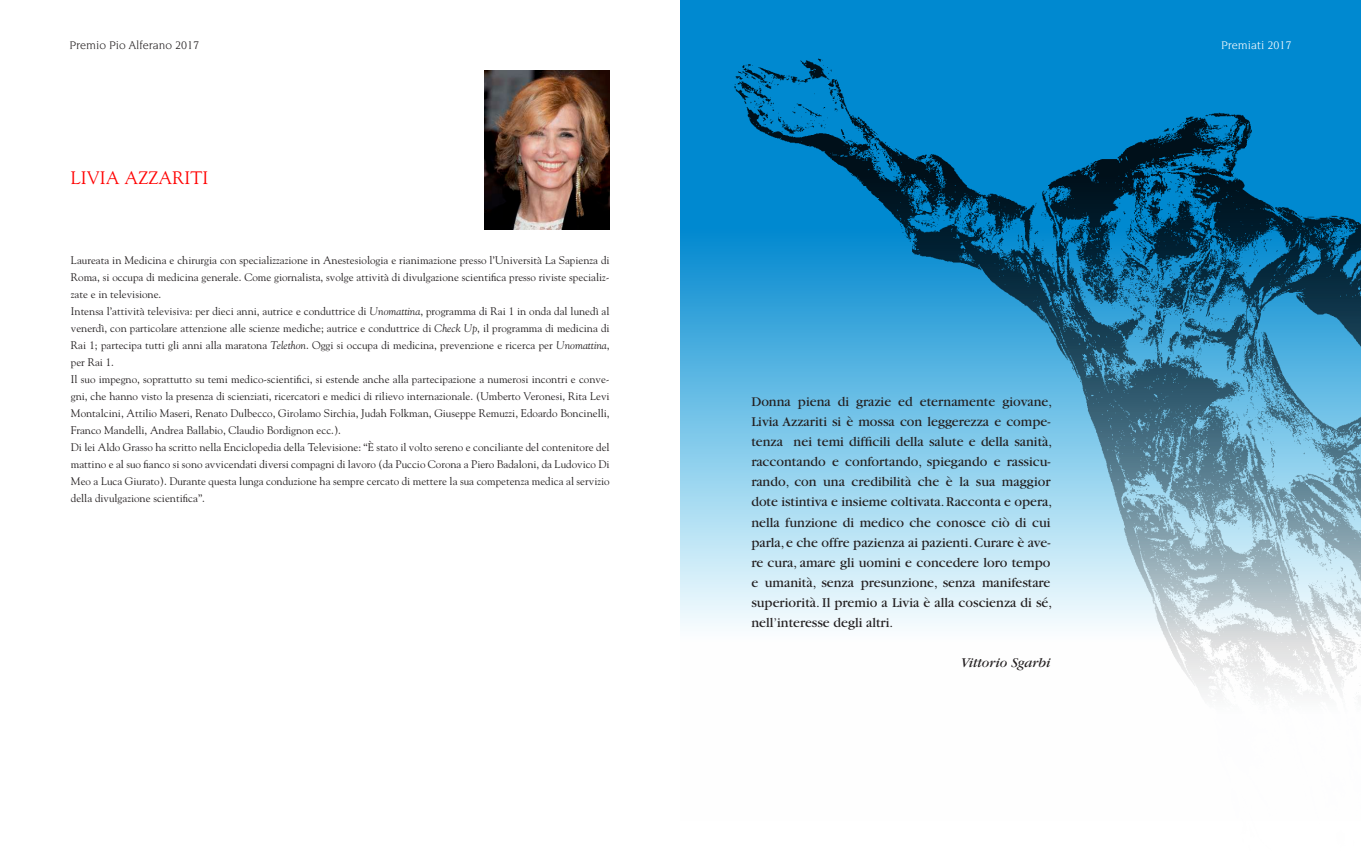
<style>
.page{position:relative;width:1361px;height:851px;background:#fff}
.page>*{position:absolute;margin:0;border:0;box-sizing:border-box;transform-origin:0 0}
.t1{font:18px "Goudy";color:#f00}
.t2{font:14px/20px "Garamond";color:#231f20}
.t3{font:italic 14px "Garamond";color:#231f20}
.t4{font:12px "Novarese";color:#231f20}
.t5{font:12px "Novarese";color:#fff}
.t6{font:11px/17px "Goudy";color:#231f20}
.s1{font-style:italic}
</style>
<div class="page">
<svg style="left:680px;top:0;width:681px;height:627px;background:#299dd8"></svg>
<img style="left:704px;top:20px;width:657px;height:675px">
<img style="left:484px;top:71px;width:125px;height:159px">
<p class="t4" style="left:69px;top:39px;width:131px">Premio Pio Alferano 2017</p>
<p class="t5" style="left:1221px;top:39px;width:72px">Premiati 2017</p>
<h1 class="t1" style="left:71px;top:167px;width:139px">LIVIA AZZARITI</h1>
<p class="t6" style="left:71px;top:251px;width:540px">Laureata in Medicina e chirurgia con specializzazione in Anestesiologia e rianimazione presso l’Università La Sapienza di Roma, si occupa di medicina generale. Come giornalista, svolge attività di divulgazione scientifica presso riviste specializ&shy;zate e in televisione.<br>Intensa l’attività televisiva: per dieci anni, autrice e conduttrice di <span class="s1">Unomattina</span>, programma di Rai 1 in onda dal lunedì al venerdì, con particolare attenzione alle scienze mediche; autrice e conduttrice di <span class="s1">Check Up</span>, il programma di medicina di Rai 1; partecipa tutti gli anni alla maratona <span class="s1">Telethon</span>. Oggi si occupa di medicina, prevenzione e ricerca per <span class="s1">Unomattina</span>, per Rai 1.<br>Il suo impegno, soprattutto su temi medico-scientifici, si estende anche alla partecipazione a numerosi incontri e conve&shy;gni, che hanno visto la presenza di scienziati, ricercatori e medici di rilievo internazionale. (Umberto Veronesi, Rita Levi Montalcini, Attilio Maseri, Renato Dulbecco, Girolamo Sirchia, Judah Folkman, Giuseppe Remuzzi, Edoardo Boncinelli, Franco Mandelli, Andrea Ballabio, Claudio Bordignon ecc.).<br>Di lei Aldo Grasso ha scritto nella Enciclopedia della Televisione: “È stato il volto sereno e conciliante del contenitore del mattino e al suo fianco si sono avvicendati diversi compagni di lavoro (da Puccio Corona a Piero Badaloni, da Ludovico Di Meo a Luca Giurato). Durante questa lunga conduzione ha sempre cercato di mettere la sua competenza medica al servizio della divulgazione scientifica”.</p>
<p class="t2" style="left:751px;top:392px;width:302px">Donna piena di grazie ed eternamente giovane, Livia Azzariti si è mossa con leggerezza e compe&shy;tenza nei temi difficili della salute e della sanità, raccontando e confortando, spiegando e rassicu&shy;rando, con una credibilità che è la sua maggior dote istintiva e insieme coltivata. Racconta e opera, nella funzione di medico che conosce ciò di cui parla, e che offre pazienza ai pazienti. Curare è ave&shy;re cura, amare gli uomini e concedere loro tempo e umanità, senza presunzione, senza manifestare superiorità. Il premio a Livia è alla coscienza di sé, nell’interesse degli altri.</p>
<p class="t3" style="left:960px;top:655px;width:91px">Vittorio Sgarbi</p>
</div>
